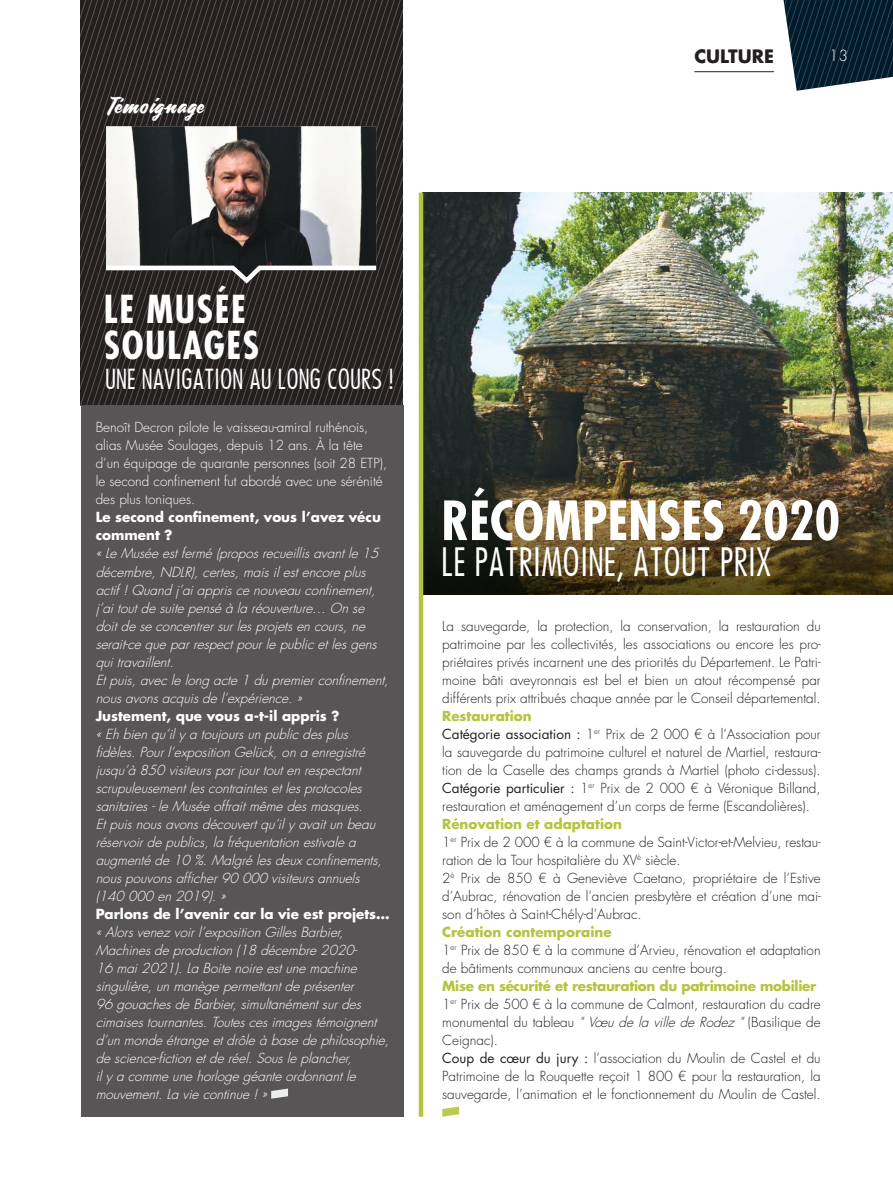
<style>
.page{position:relative;width:893px;height:1191px;background:#fff}
.page>*{position:absolute;margin:0;border:0;box-sizing:border-box;transform-origin:0 0}
.t1{font:700 condensed 52.5px "Futura";color:#fff}
.t2{font:700 condensed 37.5px/36px "Futura";letter-spacing:.04em;color:#fff}
.t3{font:500 36px "Futura Cond";color:#fff}
.t4{font:500 25.5px "Futura Cond";color:#fff}
.t5{font:22.5px "Carosello";letter-spacing:.05em;color:#fff}
.t6{font:700 18px "Futura Std";color:#241f1f}
.t7{font:300 15px "Futura Std";color:#fff}
.t8{font:300 13.5px/18px "Futura Std";color:#241f1f}
.t9{font:italic 300 13.5px/18px "Futura Std";color:#fff}
.t10{font:300 13.5px/18px "Futura Std";color:#fff}
.t11{font:700 13.5px/18px "Futura Std";color:#fff}
.s1{font-weight:700;color:#b4c43e}
.s2{font-weight:400}
.s3{font-style:italic}
</style>
<div class="page">
<img style="left:423px;top:193px;width:470px;height:270px">
<img style="left:423px;top:463px;width:470px;height:131px">
<svg style="left:783px;top:0;width:110px;height:91px;background:#2a404f"></svg>
<svg style="left:81px;top:0;width:322px;height:405px;background:#2d2828"></svg>
<div style="left:81px;top:405px;width:322px;height:711px;background:#585556"></div>
<hr style="left:694px;top:71px;width:80px;height:1px;background:#241f1f">
<svg style="left:102px;top:126px;width:279px;height:161px"></svg>
<hr style="left:419px;top:193px;width:4px;height:923px;background:#b4c43e">
<svg style="left:271px;top:1088px;width:17px;height:10px"></svg>
<svg style="left:442px;top:1106px;width:17px;height:10px"></svg>
<h3 class="t5" style="left:109px;top:94px;width:97px">Témoignage</h3>
<h3 class="t6" style="left:694px;top:45px;width:81px">CULTURE</h3>
<p class="t7" style="left:829px;top:47px;width:21px">13</p>
<h2 class="t2" style="left:104px;top:291px;width:157px">LE MUSÉE<br>SOULAGES</h2>
<h3 class="t4" style="left:105px;top:362px;width:290px">UNE NAVIGATION AU LONG COURS !</h3>
<p class="t10" style="left:96px;top:419px;width:293px">Benoît Decron pilote le vaisseau-amiral ruthénois, alias Musée Soulages, depuis 12 ans. À la tête d’un équipage de quarante personnes (soit 28 ETP), le second confinement fut abordé avec une sérénité des plus toniques.</p>
<p class="t11" style="left:96px;top:508px;width:287px">Le second confinement, vous l’avez vécu comment ?</p>
<p class="t9" style="left:96px;top:545px;width:298px">«LeMuséeestfermé(proposrecueillisavantle15 décembre,NDLR),certes,maisilestencoreplus actif!Quand j’aiappriscenouveauconfinement, j’aitoutdesuitepenséà la réouverture… Onse doitdeseconcentrersurlesprojetsencours,ne serait-cequeparrespectpourlepublicetlesgens quitravaillent.<br>Etpuis,aveclelong acte1 dupremierconfinement, nousavonsacquisdel’expérience.»</p>
<p class="t11" style="left:96px;top:706px;width:245px">Justement, que vous a-t-il appris ?</p>
<p class="t9" style="left:96px;top:725px;width:291px">«Ehbienqu’ily a toujoursunpublicdesplus fidèles.Pourl’expositionGelück,ona enregistré jusqu’à 850 visiteursparjourtoutenrespectant scrupuleusementlescontraintesetlesprotocoles sanitaires-leMuséeoffraitmêmedesmasques.<br>Etpuisnousavonsdécouvertqu’ily avaitunbeau réservoirdepublics,la fréquentationestivalea augmentéde10 %.Malgrélesdeuxconfinements, nouspouvonsafficher90 000 visiteursannuels (140 000 en2019).»</p>
<p class="t11" style="left:96px;top:904px;width:295px">Parlons de l’avenir car la vie est projets…</p>
<p class="t9" style="left:96px;top:923px;width:299px">«Alorsvenezvoirl’expositionGillesBarbier, Machinesdeproduction(18 décembre2020-<br>16 mai2021).La Boitenoireestunemachine singulière,unmanègepermettantdeprésenter<br>96 gouachesdeBarbier,simultanémentsurdes cimaisestournantes.Toutescesimagestémoignent d’unmondeétrangeetdrôleà basedephilosophie, descience-fictionetderéel.Sousleplancher,<br>ily a commeunehorlogegéanteordonnantle mouvement.La viecontinue!»</p>
<h1 class="t1" style="left:441px;top:487px;width:400px">RÉCOMPENSES 2020</h1>
<h3 class="t3" style="left:441px;top:539px;width:332px">LE PATRIMOINE, ATOUT PRIX</h3>
<p class="t8" style="left:442px;top:617px;width:380px;text-align:justify">La sauvegarde, la protection, la conservation, la restauration du patrimoine par les collectivités, les associations ou encore les pro&shy;priétaires privés incarnent une des priorités du Département. Le Patri&shy;moine bâti aveyronnais est bel et bien un atout récompensé par différents prix attribués chaque année par le Conseil départemental.</p>
<p class="t8" style="left:442px;top:707px;width:380px"><span class="s1">Restauration<br></span><span class="s2">Catégorie association :</span> 1<sup>er</sup> Prix de 2 000 € à l’Association pour la sauvegarde du patrimoine culturel et naturel de Martiel, restaura&shy;tion de la Caselle des champs grands à Martiel (photo ci-dessus).<br><span class="s2">Catégorie particulier :</span> 1<sup>er</sup> Prix de 2 000 € à Véronique Billand, restauration et aménagement d’un corps de ferme (Escandolières).</p>
<p class="t8" style="left:442px;top:815px;width:380px"><span class="s1">Rénovation et adaptation<br></span>1<sup>er</sup> Prix de 2 000 € à la commune de Saint-Victor-et-Melvieu, restau&shy;ration de la Tour hospitalière du XV<sup>è</sup> siècle.<br>2<sup>è</sup> Prix de 850 € à Geneviève Caetano, propriétaire de l’Estive d’Aubrac, rénovation de l’ancien presbytère et création d’une mai&shy;son d’hôtes à Saint-Chély-d’Aubrac.</p>
<p class="t8" style="left:442px;top:923px;width:380px"><span class="s1">Création contemporaine<br></span>1<sup>er</sup> Prix de 850 € à la commune d’Arvieu, rénovation et adaptation de bâtiments communaux anciens au centre bourg.</p>
<p class="t8" style="left:442px;top:977px;width:380px"><span class="s1">Mise en sécurité et restauration du patrimoine mobilier </span>1<sup>er</sup> Prix de 500 € à la commune de Calmont, restauration du cadre monumental du tableau <span class="s3">" Vœu de la ville de Rodez "</span> (Basilique de Ceignac).<br><span class="s2">Coup de cœur du jury :</span> l’association du Moulin de Castel et du Patrimoine de la Rouquette reçoit 1 800 € pour la restauration, la sauvegarde, l’animation et le fonctionnement du Moulin de Castel.</p>
</div>
